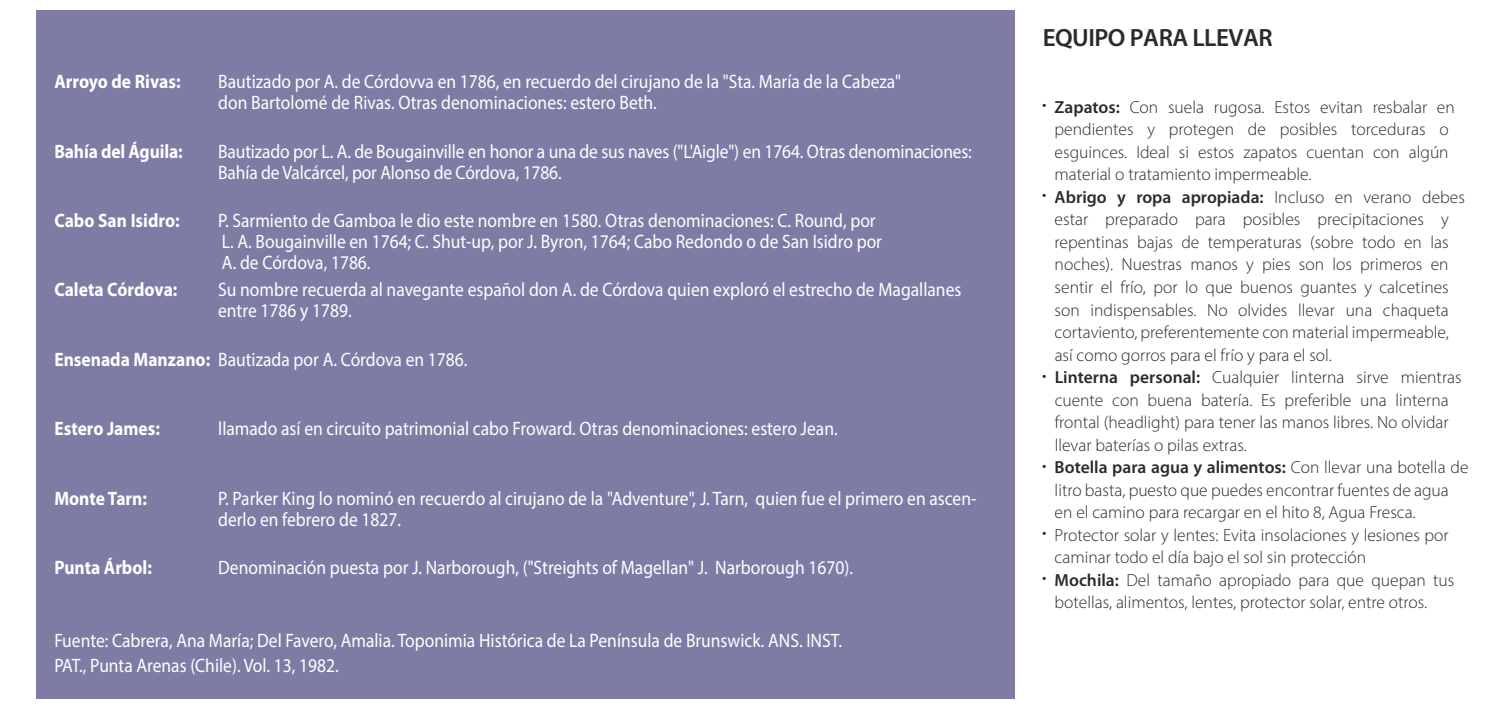
<style>
.page{position:relative;width:1489px;height:709px;background:#fff}
.page>*{position:absolute;margin:0;border:0;box-sizing:border-box;transform-origin:0 0}
.t1{font:600 25px "Myriad Pro";letter-spacing:-.02em;color:#2b292a}
.t2{font:19.5px/21px "Myriad Pro";color:#fff;scale:.9 1}
.t3{font:700 19.5px "Myriad Pro";color:#fff;scale:.9 1}
.t4{font:300 17.5px/22.5px "Myriad Pro";color:#2b292a}
.s1{font-weight:700}
.s2{font-weight:600}
</style>
<div class="page">
<div style="left:36px;top:10px;width:978px;height:688px;background:#7e7ca4"></div>
<p class="t3" style="left:54px;top:72px;width:142px">Arroyo de Rivas:</p>
<p class="t2" style="left:218px;top:73px;width:760px">Bautizado por A. de Córdovva en 1786, en recuerdo del cirujano de la "Sta. María de la Cabeza" don Bartolomé de Rivas. Otras denominaciones: estero Beth.</p>
<p class="t3" style="left:54px;top:141px;width:144px">Bahía del Águila:</p>
<p class="t2" style="left:218px;top:142px;width:838px">Bautizado por L. A. de Bougainville en honor a una de sus naves ("L'Aigle") en 1764. Otras denominaciones:<br>Bahía de Valcárcel, por Alonso de Córdova, 1786.</p>
<p class="t3" style="left:54px;top:211px;width:141px">Cabo San Isidro:</p>
<p class="t2" style="left:218px;top:212px;width:739px">P. Sarmiento de Gamboa le dio este nombre en 1580. Otras denominaciones: C. Round, por<br>L. A. Bougainville en 1764; C. Shut-up, por J. Byron, 1764; Cabo Redondo o de San Isidro por<br>A. de Córdova, 1786.</p>
<p class="t2" style="left:218px;top:281px;width:827px">Su nombre recuerda al navegante español don A. de Córdova quien exploró el estrecho de Magallanes entre 1786 y 1789.</p>
<p class="t2" style="left:54px;top:350px;width:460px"><span class="s1">Ensenada Manzano:</span> Bautizada por A. Córdova en 1786.</p>
<p class="t3" style="left:54px;top:280px;width:138px">Caleta Córdova:</p>
<p class="t3" style="left:54px;top:419px;width:119px">Estero James:</p>
<p class="t2" style="left:218px;top:420px;width:689px">llamado así en circuito patrimonial cabo Froward. Otras denominaciones: estero Jean.</p>
<p class="t3" style="left:54px;top:488px;width:104px">Monte Tarn:</p>
<p class="t2" style="left:218px;top:489px;width:844px">P. Parker King lo nominó en recuerdo al cirujano de la "Adventure", J. Tarn, quien fue el primero en ascen&shy;derlo en febrero de 1827.</p>
<p class="t3" style="left:54px;top:557px;width:110px">Punta Árbol:</p>
<p class="t2" style="left:218px;top:558px;width:706px">Denominación puesta por J. Narborough, ("Streights of Magellan" J. Narborough 1670).</p>
<p class="t2" style="left:54px;top:629px;width:876px;line-height:25px">Fuente: Cabrera, Ana María; Del Favero, Amalia. Toponimia Histórica de La Península de Brunswick. ANS. INST.<br>PAT., Punta Arenas (Chile). Vol. 13, 1982.</p>
<h1 class="t1" style="left:1042px;top:25px;width:231px">EQUIPO PARA LLEVAR</h1>
<p class="t4" style="left:1054px;top:97px;width:401px;text-indent:-12px">• <span class="s2">Zapatos:</span> Con suela rugosa. Estos evitan resbalar en pendientes y protegen de posibles torceduras o esguinces. Ideal si estos zapatos cuentan con algún material o tratamiento impermeable.</p>
<p class="t4" style="left:1054px;top:187px;width:412px;text-indent:-12px">• <span class="s2">Abrigo y ropa apropiada:</span> Incluso en verano debes estar preparado para posibles precipitaciones y repentinas bajas de temperaturas (sobre todo en las noches). Nuestras manos y pies son los primeros en sentir el frío, por lo que buenos guantes y calcetines son indispensables. No olvides llevar una chaqueta cortaviento, preferentemente con material impermeable, así como gorros para el frío y para el sol.</p>
<p class="t4" style="left:1054px;top:367px;width:408px;text-indent:-12px">• <span class="s2">Linterna personal:</span> Cualquier linterna sirve mientras cuente con buena batería. Es preferible una linterna frontal (headlight) para tener las manos libres. No olvidar llevar baterías o pilas extras.</p>
<p class="t4" style="left:1054px;top:457px;width:415px;text-indent:-12px">• <span class="s2">Botella para agua y alimentos:</span> Con llevar una botella de litro basta, puesto que puedes encontrar fuentes de agua en el camino para recargar en el hito 8, Agua Fresca.</p>
<p class="t4" style="left:1054px;top:525px;width:395px;text-indent:-12px">• Protector solar y lentes: Evita insolaciones y lesiones por caminar todo el día bajo el sol sin protección</p>
<p class="t4" style="left:1054px;top:570px;width:401px;text-indent:-12px">• <span class="s2">Mochila:</span> Del tamaño apropiado para que quepan tus botellas, alimentos, lentes, protector solar, entre otros.</p>
</div>
